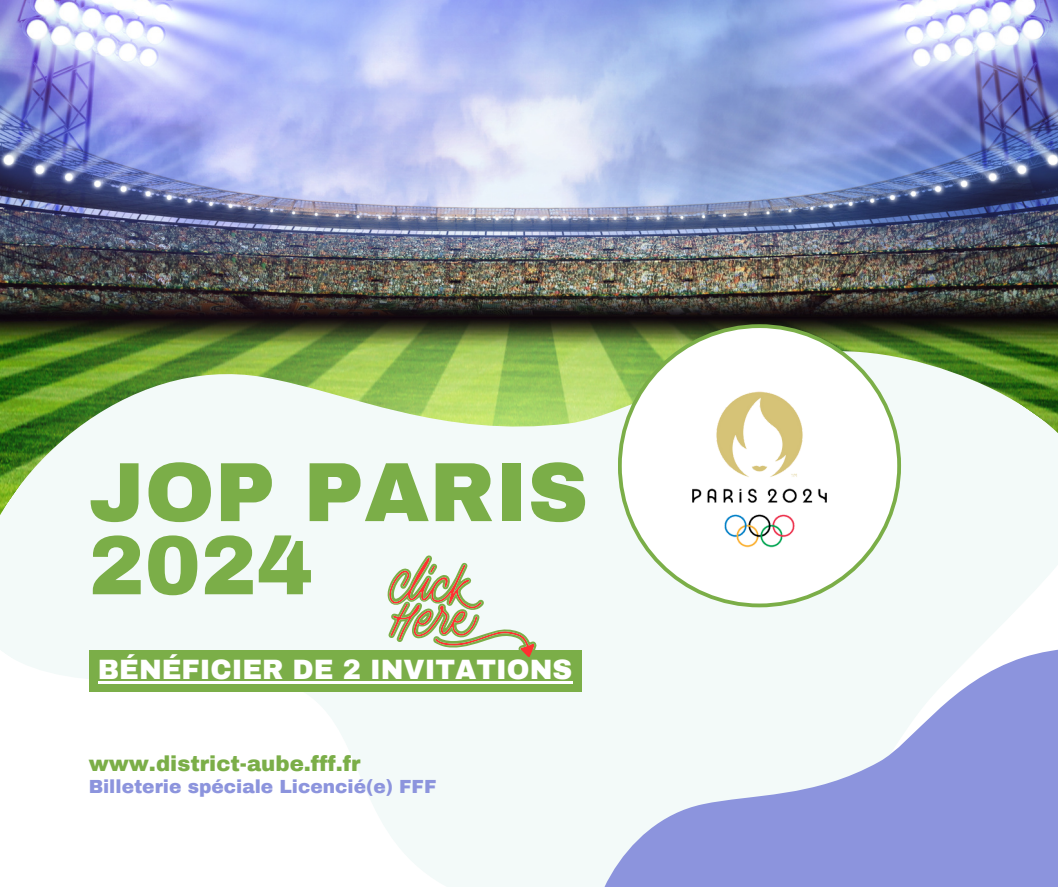
<style>
.page{position:relative;width:1058px;height:887px;background:#fff}
.page>*{position:absolute;margin:0;border:0;box-sizing:border-box;transform-origin:0 0}
.t1{font:900 84px/73.2px "Archivo";color:#7bae48}
.t2{font:900 27.3px "Archivo";color:#fff}
.t3{font:900 21.3px "Archivo";color:#7bae48}
.t4{font:900 18.6px "Archivo";color:#8c94dd}
</style>
<div class="page">
<img style="left:0;top:0;width:1058px;height:886px">
<div style="left:89px;top:650px;width:492px;height:42px;background:#7bae48"></div>
<svg style="left:573px;top:549px;width:485px;height:337px;fill:#f3faf9"></svg>
<svg style="left:618px;top:324px;width:283px;height:283px;background:#82b153"></svg>
<div style="left:621px;top:328px;width:276px;height:275px;background:#fff;border-radius:50%"></div>
<img style="left:628px;top:335px;width:262px;height:261px;border-radius:50%">
<svg style="left:387px;top:554px;width:150px;height:103px"></svg>
<hr style="left:98px;top:681px;width:474px;height:2px;background:#fff">
<p class="t1" style="left:89px;top:456px;width:501px">JOP PARIS<br>2024</p>
<h1 class="t2" style="left:98px;top:655px;width:476px">BÉNÉFICIER DE 2 INVITATIONS</h1>
<p class="t3" style="left:89px;top:752px;width:273px">www.district-aube.fff.fr</p>
<p class="t4" style="left:89px;top:776px;width:349px">Billeterie spéciale Licencié(e) FFF</p>
</div>
